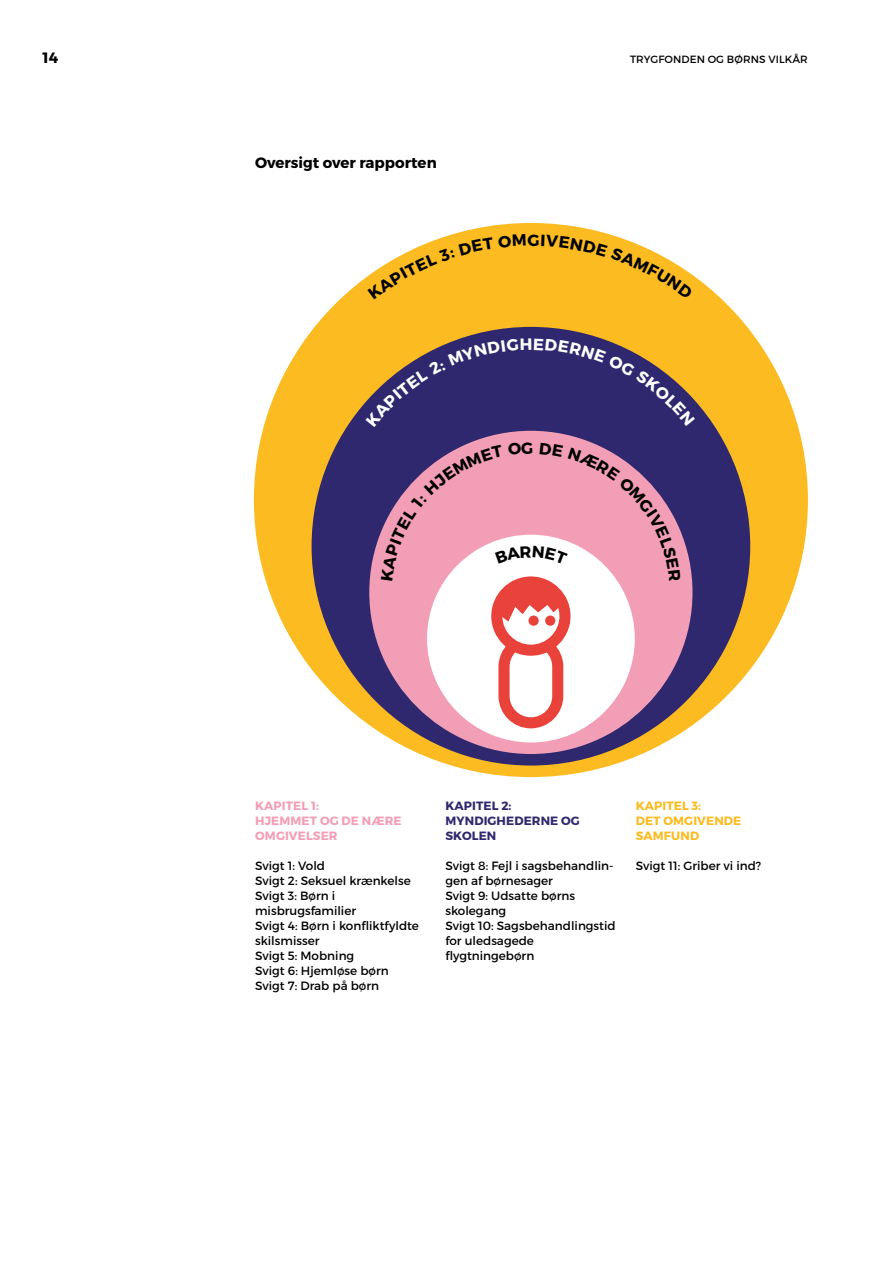
<style>
.page{position:relative;width:893px;height:1263px;background:#fff}
.page>*{position:absolute;margin:0;border:0;box-sizing:border-box;transform-origin:0 0}
.t1{font:700 16.35px "Montserrat";color:#000}
.t2{font:700 15px "Montserrat";color:#000}
.t3{font:12px/15px "Montserrat";color:#000}
.t4{font:700 12px/15px "Montserrat";letter-spacing:.01em;color:#f39eb7}
.t5{font:700 12px/15px "Montserrat";letter-spacing:.01em;color:#2f286e}
.t6{font:700 12px/15px "Montserrat";letter-spacing:.01em;color:#fbbb21}
.t7{font:10.5px "Montserrat";letter-spacing:.01em;color:#000}
</style>
<div class="page">
<div style="left:254px;top:223px;width:554px;height:554px;background:#fbbb21;border-radius:50%"></div>
<div style="left:312px;top:327px;width:438px;height:438px;background:#2f286e;border-radius:50%"></div>
<div style="left:369px;top:431px;width:323px;height:323px;background:#f39eb7;border-radius:50%"></div>
<div style="left:427px;top:535px;width:208px;height:207px;background:#fff;border-radius:50%"></div>
<svg style="left:368px;top:234px;width:85px;height:42px"></svg>
<svg style="left:612px;top:235px;width:81px;height:41px"></svg>
<svg style="left:366px;top:338px;width:329px;height:64px"></svg>
<svg style="left:381px;top:442px;width:300px;height:286px"></svg>
<p class="t2" style="left:43px;top:48px;width:17px">14</p>
<p class="t7" style="left:630px;top:53px;width:179px">TRYGFONDEN OG BØRNS VILKÅR</p>
<p class="t2" style="left:255px;top:153px;width:183px">Oversigt over rapporten</p>
<h1 class="t1" style="left:527px;top:230px;width:14px">G</h1>
<p class="t4" style="left:255px;top:798px;width:148px">KAPITEL 1:<br>HJEMMET OG DE NÆRE<br>OMGIVELSER</p>
<p class="t3" style="left:255px;top:858px;width:165px">Svigt 1: Vold<br>Svigt 2: Seksuel krænkelse<br>Svigt 3: Børn i misbrugsfamilier<br>Svigt 4: Børn i konfliktfyldte skilsmisser<br>Svigt 5: Mobning<br>Svigt 6: Hjemløse børn<br>Svigt 7: Drab på børn</p>
<p class="t5" style="left:445px;top:798px;width:136px">KAPITEL 2:<br>MYNDIGHEDERNE OG<br>SKOLEN</p>
<p class="t3" style="left:445px;top:858px;width:172px">Svigt 8: Fejl i sagsbehandlin&shy;gen af børnesager<br>Svigt 9: Udsatte børns skolegang<br>Svigt 10: Sagsbehandlingstid for uledsagede flygtningebørn</p>
<p class="t6" style="left:636px;top:798px;width:107px">KAPITEL 3:<br>DET OMGIVENDE<br>SAMFUND</p>
<p class="t3" style="left:636px;top:858px;width:127px">Svigt 11: Griber vi ind?</p>
</div>
